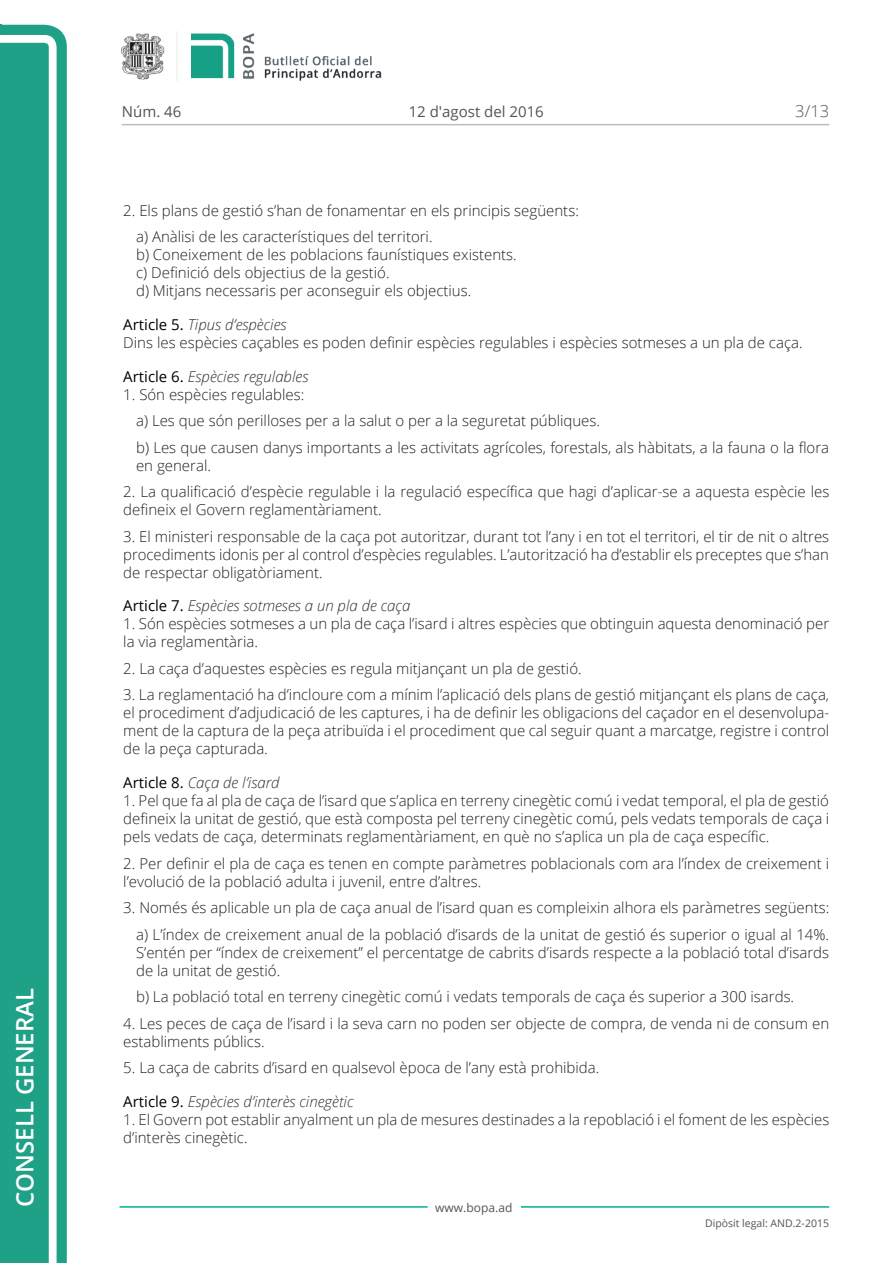
<style>
.page{position:relative;width:893px;height:1263px;background:#fff}
.page>*{position:absolute;margin:0;border:0;box-sizing:border-box;transform-origin:0 0}
.t1{font:600 24px "Open Sans";color:#fff}
.t2{font:300 16.5px "Open Sans";color:#545454}
.Body_text{font:300 15px/18px "Open Sans";color:#231f20}
.Body_text_i{font:300 15px/18px "Open Sans";color:#231f20}
.Titol_7{font:italic 300 15px "Open Sans";color:#303030}
.Body_text_NOS{font:300 15px "Open Sans";color:#231f20}
.t3{font:15px "Open Sans";color:#545454}
.t4{font:12px "Open Sans";color:#545454}
.t5{font:10.5px "Open Sans";color:#545454}
.s1{font-weight:400;font-style:normal;color:#000}
</style>
<div class="page">
<svg style="left:0;top:25px;width:67px;height:1238px;fill:#1ea187"></svg>
<div style="left:0;top:43px;width:49px;height:1220px;background:#1ea187"></div>
<img style="left:122px;top:32px;width:260px;height:49px">
<hr style="left:119px;top:1206px;width:309px;height:2px;background:#00ae91">
<hr style="left:521px;top:1206px;width:308px;height:2px;background:#00ae91">
<hr style="left:122px;top:124px;width:707px;height:1px;background:#bcbdc0">
<h1 class="t1" style="left:8px;top:1207px;width:220px;rotate:-90deg">Consell General</h1>
<p class="t3" style="left:122px;top:102px;width:61px">Núm. 46</p>
<p class="t3" style="left:409px;top:102px;width:137px">12 d'agost del 2016</p>
<p class="t2" style="left:795px;top:100px;width:35px">3/13</p>
<p class="Body_text" style="left:123px;top:201px;width:457px">2. Els plans de gestió s’han de fonamentar en els principis següents:</p>
<p class="Body_text_NOS" style="left:136px;top:226px;width:298px">a) Anàlisi de les característiques del territori.</p>
<p class="Body_text_NOS" style="left:136px;top:244px;width:382px">b) Coneixement de les poblacions faunístiques existents.</p>
<p class="Body_text_NOS" style="left:136px;top:262px;width:255px">c) Definició dels objectius de la gestió.</p>
<p class="Body_text_i" style="left:136px;top:281px;width:337px">d) Mitjans necessaris per aconseguir els objectius.</p>
<p class="Titol_7" style="left:123px;top:314px;width:165px"><span class="s1">Article 5.</span> Tipus d’espècies</p>
<p class="Body_text" style="left:123px;top:333px;width:681px">Dins les espècies caçables es poden definir espècies regulables i espècies sotmeses a un pla de caça.</p>
<p class="Titol_7" style="left:123px;top:366px;width:187px"><span class="s1">Article 6.</span> Espècies regulables</p>
<p class="Body_text" style="left:123px;top:385px;width:182px">1. Són espècies regulables:</p>
<p class="Body_text_i" style="left:136px;top:411px;width:465px">a) Les que són perilloses per a la salut o per a la seguretat públiques.</p>
<p class="Body_text_i" style="left:136px;top:438px;width:695px">b) Les que causen danys importants a les activitats agrícoles, forestals, als hàbitats, a la fauna o la flora en general.</p>
<p class="Body_text" style="left:123px;top:482px;width:708px">2. La qualificació d’espècie regulable i la regulació específica que hagi d’aplicar-se a aquesta espècie les defineix el Govern reglamentàriament.</p>
<p class="Body_text" style="left:123px;top:527px;width:707px;text-align:justify">3. El ministeri responsable de la caça pot autoritzar, durant tot l’any i en tot el territori, el tir de nit o altres procediments idonis per al control d’espècies regulables. L’autorització ha d’establir els preceptes que s’han de respectar obligatòriament.</p>
<p class="Titol_7" style="left:123px;top:596px;width:288px"><span class="s1">Article 7.</span> Espècies sotmeses a un pla de caça</p>
<p class="Body_text" style="left:123px;top:615px;width:707px">1. Són espècies sotmeses a un pla de caça l’isard i altres espècies que obtinguin aquesta denominació per la via reglamentària.</p>
<p class="Body_text" style="left:123px;top:659px;width:460px">2. La caça d’aquestes espècies es regula mitjançant un pla de gestió.</p>
<p class="Body_text" style="left:123px;top:686px;width:707px;text-align:justify">3. La reglamentació ha d’incloure com a mínim l’aplicació dels plans de gestió mitjançant els plans de caça, el procediment d’adjudicació de les captures, i ha de definir les obligacions del caçador en el desenvolupa&shy;ment de la captura de la peça atribuïda i el procediment que cal seguir quant a marcatge, registre i control de la peça capturada.</p>
<p class="Titol_7" style="left:123px;top:772px;width:158px"><span class="s1">Article 8.</span> Caça de l’isard</p>
<p class="Body_text" style="left:123px;top:791px;width:707px;text-align:justify">1. Pel que fa al pla de caça de l’isard que s’aplica en terreny cinegètic comú i vedat temporal, el pla de gestió defineix la unitat de gestió, que està composta pel terreny cinegètic comú, pels vedats temporals de caça i pels vedats de caça, determinats reglamentàriament, en què no s’aplica un pla de caça específic.</p>
<p class="Body_text" style="left:123px;top:854px;width:707px">2. Per definir el pla de caça es tenen en compte paràmetres poblacionals com ara l’índex de creixement i l’evolució de la població adulta i juvenil, entre d’altres.</p>
<p class="Body_text" style="left:123px;top:898px;width:707px">3. Només és aplicable un pla de caça anual de l’isard quan es compleixin alhora els paràmetres següents:</p>
<p class="Body_text_i" style="left:136px;top:925px;width:695px;text-align:justify">a) L’índex de creixement anual de la població d’isards de la unitat de gestió és superior o igual al 14%.<br>S’entén per “índex de creixement” el percentatge de cabrits d’isards respecte a la població total d’isards de la unitat de gestió.</p>
<p class="Body_text_i" style="left:136px;top:987px;width:660px">b) La població total en terreny cinegètic comú i vedats temporals de caça és superior a 300 isards.</p>
<p class="Body_text" style="left:123px;top:1014px;width:707px">4. Les peces de caça de l’isard i la seva carn no poden ser objecte de compra, de venda ni de consum en establiments públics.</p>
<p class="Body_text" style="left:123px;top:1058px;width:477px">5. La caça de cabrits d’isard en qualsevol època de l’any està prohibida.</p>
<p class="Titol_7" style="left:123px;top:1091px;width:232px"><span class="s1">Article 9.</span> Espècies d’interès cinegètic</p>
<p class="Body_text" style="left:123px;top:1110px;width:708px">1. El Govern pot establir anyalment un pla de mesures destinades a la repoblació i el foment de les espècies d’interès cinegètic.</p>
<p class="t4" style="left:435px;top:1199px;width:79px">www.bopa.ad</p>
<p class="t5" style="left:705px;top:1216px;width:125px">Dipòsit legal: AND.2-2015</p>
</div>
